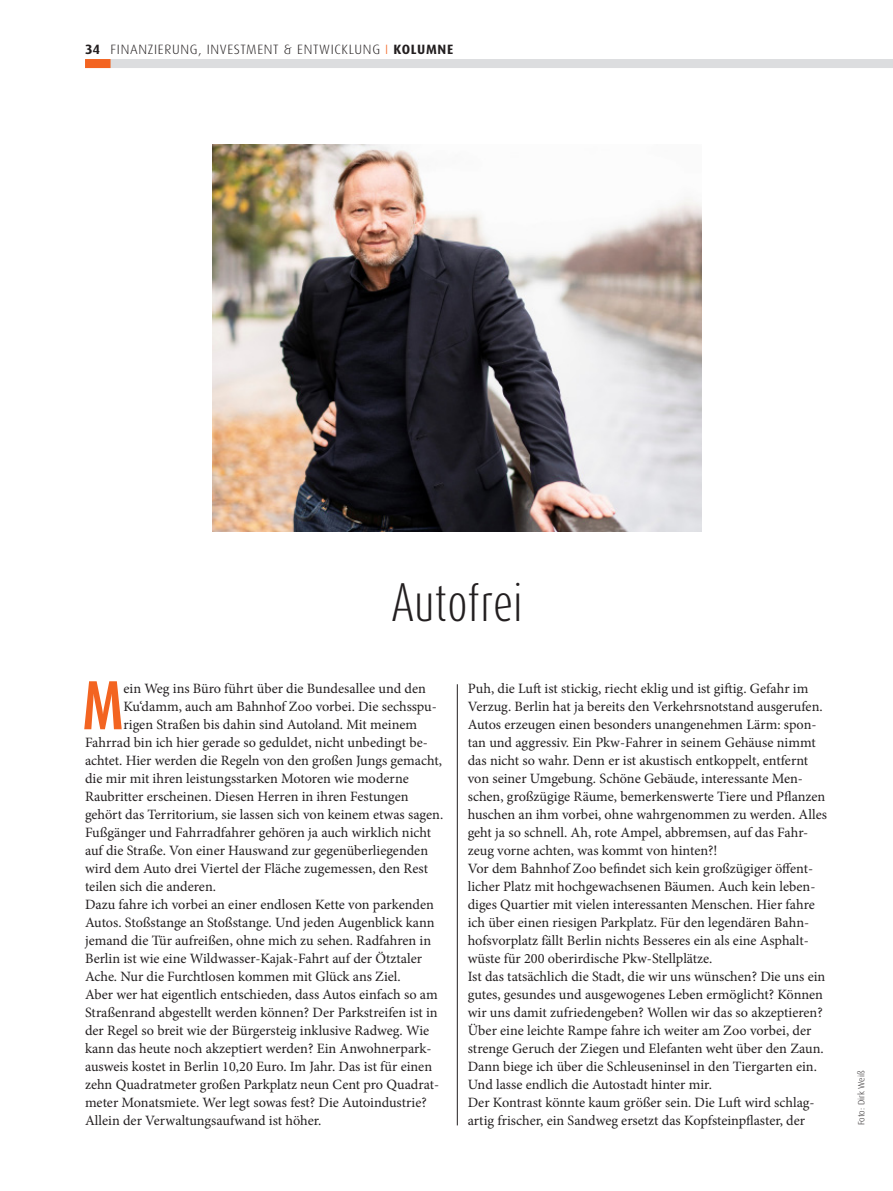
<style>
.page{position:relative;width:893px;height:1191px;background:#fff}
.page>*{position:absolute;margin:0;border:0;box-sizing:border-box;transform-origin:0 0}
.G2_Initial{font:700 57.15px "Dax Compact";color:#f36421}
.H0_30_DAX{font:300 45px "Dax Compact";color:#231f20}
.G3_Links{font:14.25px/18px "Minion Pro";color:#231f20}
.G2_Initial-2{font:14.25px "Minion Pro";color:#231f20}
.t1{font:300 13.5px "Dax";letter-spacing:.05em;color:#231f20}
.Quelle{font:300 9px "Dax";color:#231f20}
.s1{font-weight:700}
.s2{color:#f36421}
</style>
<div class="page">
<div style="left:85px;top:59px;width:808px;height:9px;background:#dcdddf"></div>
<div style="left:85px;top:59px;width:26px;height:9px;background:#f36421"></div>
<hr style="left:457px;top:684px;width:1px;height:441px;background:#231f20">
<img style="left:213px;top:144px;width:489px;height:387px">
<p class="t1" style="left:85px;top:41px;width:370px"><span class="s1">34</span> FINANZIERUNG, INVESTMENT &amp; ENTWICKLUNG <span class="s2">I</span> <span class="s1">KOLUMNE</span></p>
<p class="H0_30_DAX" style="left:391px;top:573px;width:133px">Autofrei</p>
<p class="G2_Initial" style="left:82px;top:668px;width:43px">M</p>
<p class="G2_Initial-2" style="left:124px;top:679px;width:304px">ein Weg ins Büro führt über die Bundesallee und den</p>
<p class="G2_Initial-2" style="left:124px;top:697px;width:315px">Ku‘damm, auch am Bahnhof Zoo vorbei. Die sechsspu-</p>
<p class="G2_Initial-2" style="left:124px;top:715px;width:295px">rigen Straßen bis dahin sind Autoland. Mit meinem</p>
<p class="G2_Initial-2" style="left:85px;top:733px;width:344px">Fahrrad bin ich hier gerade so geduldet, nicht unbedingt be-</p>
<p class="G2_Initial-2" style="left:85px;top:751px;width:358px">achtet. Hier werden die Regeln von den großen Jungs gemacht,</p>
<p class="G2_Initial-2" style="left:85px;top:769px;width:325px">die mir mit ihren leistungsstarken Motoren wie moderne</p>
<p class="G2_Initial-2" style="left:85px;top:787px;width:325px">Raubritter erscheinen. Diesen Herren in ihren Festungen</p>
<p class="G2_Initial-2" style="left:85px;top:805px;width:360px">gehört das Territorium, sie lassen sich von keinem etwas sagen.</p>
<p class="G2_Initial-2" style="left:85px;top:823px;width:348px">Fußgänger und Fahrradfahrer gehören ja auch wirklich nicht</p>
<p class="G2_Initial-2" style="left:85px;top:841px;width:345px">auf die Straße. Von einer Hauswand zur gegenüberliegenden</p>
<p class="G2_Initial-2" style="left:85px;top:859px;width:344px">wird dem Auto drei Viertel der Fläche zugemessen, den Rest</p>
<p class="G2_Initial-2" style="left:85px;top:877px;width:133px">teilen sich die anderen.</p>
<p class="G3_Links" style="left:85px;top:896px;width:351px">Dazu fahre ich vorbei an einer endlosen Kette von parkenden Autos. Stoßstange an Stoßstange. Und jeden Augenblick kann jemand die Tür aufreißen, ohne mich zu sehen. Radfahren in Berlin ist wie eine Wildwasser-Kajak-Fahrt auf der Ötztaler Ache. Nur die Furchtlosen kommen mit Glück ans Ziel.</p>
<p class="G3_Links" style="left:85px;top:986px;width:356px">Aber wer hat eigentlich entschieden, dass Autos einfach so am Straßenrand abgestellt werden können? Der Parkstreifen ist in der Regel so breit wie der Bürgersteig inklusive Radweg. Wie kann das heute noch akzeptiert werden? Ein Anwohnerpark&shy;ausweis kostet in Berlin 10,20 Euro. Im Jahr. Das ist für einen zehn Quadratmeter großen Parkplatz neun Cent pro Quadrat&shy;meter Monatsmiete. Wer legt sowas fest? Die Autoindustrie?<br>Allein der Verwaltungsaufwand ist höher.</p>
<p class="G3_Links" style="left:468px;top:680px;width:356px">Puh, die Luft ist stickig, riecht eklig und ist giftig. Gefahr im<br>Verzug. Berlin hat ja bereits den Verkehrsnotstand ausgerufen.</p>
<p class="G3_Links" style="left:468px;top:716px;width:361px">Autos erzeugen einen besonders unangenehmen Lärm: spon&shy;tan und aggressiv. Ein Pkw-Fahrer in seinem Gehäuse nimmt das nicht so wahr. Denn er ist akustisch entkoppelt, entfernt von seiner Umgebung. Schöne Gebäude, interessante Men&shy;schen, großzügige Räume, bemerkenswerte Tiere und Pflanzen huschen an ihm vorbei, ohne wahrgenommen zu werden. Alles geht ja so schnell. Ah, rote Ampel, abbremsen, auf das Fahr&shy;zeug vorne achten, was kommt von hinten?!</p>
<p class="G3_Links" style="left:468px;top:860px;width:349px">Vor dem Bahnhof Zoo befindet sich kein großzügiger öffent&shy;licher Platz mit hochgewachsenen Bäumen. Auch kein leben&shy;diges Quartier mit vielen interessanten Menschen. Hier fahre ich über einen riesigen Parkplatz. Für den legendären Bahn&shy;hofsvorplatz fällt Berlin nichts Besseres ein als eine Asphalt&shy;wüste für 200 oberirdische Pkw-Stellplätze.</p>
<p class="G3_Links" style="left:468px;top:968px;width:359px">Ist das tatsächlich die Stadt, die wir uns wünschen? Die uns ein gutes, gesundes und ausgewogenes Leben ermöglicht? Können wir uns damit zufriedengeben? Wollen wir das so akzeptieren?</p>
<p class="G3_Links" style="left:468px;top:1022px;width:358px">Über eine leichte Rampe fahre ich weiter am Zoo vorbei, der strenge Geruch der Ziegen und Elefanten weht über den Zaun.<br>Dann biege ich über die Schleuseninsel in den Tiergarten ein.<br>Und lasse endlich die Autostadt hinter mir.</p>
<p class="G3_Links" style="left:468px;top:1094px;width:348px">Der Kontrast könnte kaum größer sein. Die Luft wird schlag&shy;artig frischer, ein Sandweg ersetzt das Kopfsteinpflaster, der</p>
<p class="Quelle" style="left:856px;top:1125px;width:56px;rotate:-90deg">Foto: Dirk Weiß</p>
</div>
